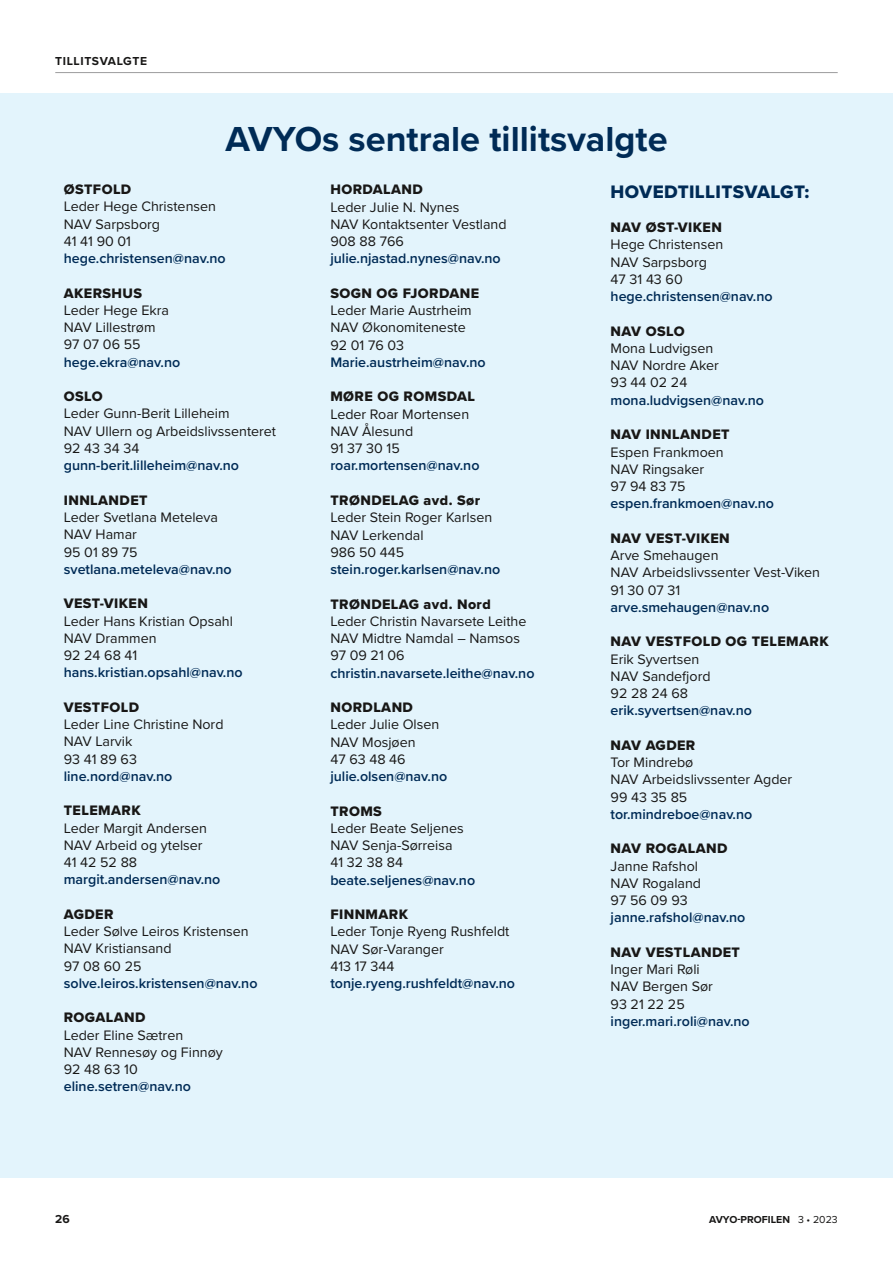
<style>
.page{position:relative;width:893px;height:1263px;background:#fff}
.page>*{position:absolute;margin:0;border:0;box-sizing:border-box;transform-origin:0 0}
.t1{font:700 36px "Proxima Nova";color:#002b56}
.t2{font:18.75px "Proxima Nova Extrabld";letter-spacing:.02em;color:#002b56}
.t3{font:14.25px/17.2px "Proxima Nova";color:#181716}
.t4{font:600 14.25px "Proxima Nova";color:#002b56}
.t5{font:14.25px "Proxima Nova Extrabld";letter-spacing:.03em;color:#181716}
.t6{font:700 12px "Proxima Nova";letter-spacing:.05em;color:#181716}
.t7{font:700 10.5px "Proxima Nova";color:#181716}
.s1{font-weight:400}
</style>
<div class="page">
<div style="left:0;top:94px;width:893px;height:1084px;background:#e3f4fc"></div>
<hr style="left:55px;top:72px;width:783px;height:1px;background:#9c9c9d">
<p class="t6" style="left:55px;top:52px;width:93px">TILLITSVALGTE</p>
<h1 class="t1" style="left:225px;top:112px;width:444px">AVYOs sentrale tillitsvalgte</h1>
<p class="t5" style="left:64px;top:179px;width:69px">ØSTFOLD</p>
<p class="t3" style="left:64px;top:197px;width:154px">Leder Hege Christensen<br>NAV Sarpsborg<br>41 41 90 01</p>
<p class="t4" style="left:64px;top:248px;width:164px">hege.christensen@nav.no</p>
<p class="t5" style="left:64px;top:282px;width:80px">AKERSHUS</p>
<p class="t3" style="left:64px;top:301px;width:107px">Leder Hege Ekra<br>NAV Lillestrøm<br>97 07 06 55</p>
<p class="t4" style="left:64px;top:351px;width:118px">hege.ekra@nav.no</p>
<p class="t5" style="left:64px;top:386px;width:40px">OSLO</p>
<p class="t3" style="left:64px;top:404px;width:214px">Leder Gunn-Berit Lilleheim<br>NAV Ullern og Arbeidslivssenteret<br>92 43 34 34</p>
<p class="t4" style="left:64px;top:455px;width:177px">gunn-berit.lilleheim@nav.no</p>
<p class="t5" style="left:64px;top:489px;width:85px">INNLANDET</p>
<p class="t3" style="left:64px;top:508px;width:156px">Leder Svetlana Meteleva<br>NAV Hamar<br>95 01 89 75</p>
<p class="t4" style="left:64px;top:558px;width:169px">svetlana.meteleva@nav.no</p>
<p class="t5" style="left:64px;top:593px;width:86px">VEST-VIKEN</p>
<p class="t3" style="left:64px;top:611px;width:171px">Leder Hans Kristian Opsahl<br>NAV Drammen<br>92 24 68 41</p>
<p class="t4" style="left:64px;top:662px;width:180px">hans.kristian.opsahl@nav.no</p>
<p class="t5" style="left:64px;top:696px;width:77px">VESTFOLD</p>
<p class="t3" style="left:64px;top:715px;width:161px">Leder Line Christine Nord<br>NAV Larvik<br>93 41 89 63</p>
<p class="t4" style="left:64px;top:765px;width:110px">line.nord@nav.no</p>
<p class="t5" style="left:64px;top:800px;width:78px">TELEMARK</p>
<p class="t3" style="left:64px;top:819px;width:145px">Leder Margit Andersen<br>NAV Arbeid og ytelser<br>41 42 52 88</p>
<p class="t4" style="left:64px;top:869px;width:158px">margit.andersen@nav.no</p>
<p class="t5" style="left:64px;top:903px;width:51px">AGDER</p>
<p class="t3" style="left:64px;top:922px;width:186px">Leder Sølve Leiros Kristensen<br>NAV Kristiansand<br>97 08 60 25</p>
<p class="t4" style="left:64px;top:972px;width:195px">solve.leiros.kristensen@nav.no</p>
<p class="t5" style="left:64px;top:1007px;width:83px">ROGALAND</p>
<p class="t3" style="left:64px;top:1026px;width:161px">Leder Eline Sætren<br>NAV Rennesøy og Finnøy<br>92 48 63 10</p>
<p class="t4" style="left:64px;top:1076px;width:129px">eline.setren@nav.no</p>
<p class="t5" style="left:330px;top:179px;width:94px">HORDALAND</p>
<p class="t3" style="left:330px;top:198px;width:178px">Leder Julie N. Nynes<br>NAV Kontaktsenter Vestland<br>908 88 766</p>
<p class="t4" style="left:330px;top:248px;width:172px">julie.njastad.nynes@nav.no</p>
<p class="t5" style="left:330px;top:282px;width:150px">SOGN OG FJORDANE</p>
<p class="t3" style="left:330px;top:301px;width:143px">Leder Marie Austrheim<br>NAV Økonomiteneste<br>92 01 76 03</p>
<p class="t4" style="left:330px;top:352px;width:157px">Marie.austrheim@nav.no</p>
<p class="t5" style="left:330px;top:386px;width:146px">MØRE OG ROMSDAL</p>
<p class="t3" style="left:330px;top:405px;width:140px">Leder Roar Mortensen<br>NAV Ålesund<br>91 37 30 15</p>
<p class="t4" style="left:330px;top:455px;width:151px">roar.mortensen@nav.no</p>
<p class="t5" style="left:330px;top:490px;width:151px">TRØNDELAG avd. Sør</p>
<p class="t3" style="left:330px;top:508px;width:163px">Leder Stein Roger Karlsen<br>NAV Lerkendal<br>986 50 445</p>
<p class="t4" style="left:330px;top:559px;width:171px">stein.roger.karlsen@nav.no</p>
<p class="t5" style="left:330px;top:593px;width:162px">TRØNDELAG avd. Nord</p>
<p class="t3" style="left:330px;top:612px;width:198px">Leder Christin Navarsete Leithe<br>NAV Midtre Namdal – Namsos<br>97 09 21 06</p>
<p class="t4" style="left:330px;top:662px;width:206px">christin.navarsete.leithe@nav.no</p>
<p class="t5" style="left:330px;top:697px;width:84px">NORDLAND</p>
<p class="t3" style="left:330px;top:715px;width:110px">Leder Julie Olsen<br>NAV Mosjøen<br>47 63 48 46</p>
<p class="t4" style="left:330px;top:766px;width:118px">julie.olsen@nav.no</p>
<p class="t5" style="left:330px;top:800px;width:53px">TROMS</p>
<p class="t3" style="left:330px;top:819px;width:135px">Leder Beate Seljenes<br>NAV Senja-Sørreisa<br>41 32 38 84</p>
<p class="t4" style="left:330px;top:869px;width:146px">beate.seljenes@nav.no</p>
<p class="t5" style="left:330px;top:904px;width:79px">FINNMARK</p>
<p class="t3" style="left:330px;top:922px;width:181px">Leder Tonje Ryeng Rushfeldt<br>NAV Sør-Varanger<br>413 17 344</p>
<p class="t4" style="left:330px;top:973px;width:186px">tonje.ryeng.rushfeldt@nav.no</p>
<h2 class="t2" style="left:611px;top:177px;width:200px">HOVEDTILLITSVALGT:</h2>
<p class="t5" style="left:611px;top:217px;width:113px">NAV ØST-VIKEN</p>
<p class="t3" style="left:611px;top:235px;width:114px">Hege Christensen<br>NAV Sarpsborg<br>47 31 43 60</p>
<p class="t4" style="left:611px;top:286px;width:164px">hege.christensen@nav.no</p>
<p class="t5" style="left:611px;top:320px;width:76px">NAV OSLO</p>
<p class="t3" style="left:611px;top:339px;width:110px">Mona Ludvigsen<br>NAV Nordre Aker<br>93 44 02 24</p>
<p class="t4" style="left:611px;top:389px;width:155px">mona.ludvigsen@nav.no</p>
<p class="t5" style="left:611px;top:424px;width:120px">NAV INNLANDET</p>
<p class="t3" style="left:611px;top:442px;width:115px">Espen Frankmoen<br>NAV Ringsaker<br>97 94 83 75</p>
<p class="t4" style="left:611px;top:493px;width:165px">espen.frankmoen@nav.no</p>
<p class="t5" style="left:611px;top:527px;width:121px">NAV VEST-VIKEN</p>
<p class="t3" style="left:611px;top:546px;width:211px">Arve Smehaugen<br>NAV Arbeidslivssenter Vest-Viken<br>91 30 07 31</p>
<p class="t4" style="left:611px;top:596px;width:160px">arve.smehaugen@nav.no</p>
<p class="t5" style="left:611px;top:631px;width:220px">NAV VESTFOLD OG TELEMARK</p>
<p class="t3" style="left:611px;top:650px;width:101px">Erik Syvertsen<br>NAV Sandefjord<br>92 28 24 68</p>
<p class="t4" style="left:611px;top:700px;width:143px">erik.syvertsen@nav.no</p>
<p class="t5" style="left:611px;top:734px;width:86px">NAV AGDER</p>
<p class="t3" style="left:611px;top:753px;width:183px">Tor Mindrebø<br>NAV Arbeidslivssenter Agder<br>99 43 35 85</p>
<p class="t4" style="left:611px;top:803px;width:143px">tor.mindreboe@nav.no</p>
<p class="t5" style="left:611px;top:838px;width:118px">NAV ROGALAND</p>
<p class="t3" style="left:611px;top:857px;width:92px">Janne Rafshol<br>NAV Rogaland<br>97 56 09 93</p>
<p class="t4" style="left:611px;top:907px;width:136px">janne.rafshol@nav.no</p>
<p class="t5" style="left:611px;top:941px;width:131px">NAV VESTLANDET</p>
<p class="t3" style="left:611px;top:960px;width:104px">Inger Mari Røli<br>NAV Bergen Sør<br>93 21 22 25</p>
<p class="t4" style="left:611px;top:1010px;width:141px">inger.mari.roli@nav.no</p>
<p class="t6" style="left:55px;top:1210px;width:16px">26</p>
<p class="t7" style="left:709px;top:1211px;width:130px">AVYO-PROFILEN <span class="s1">3 • 2023</span></p>
</div>
